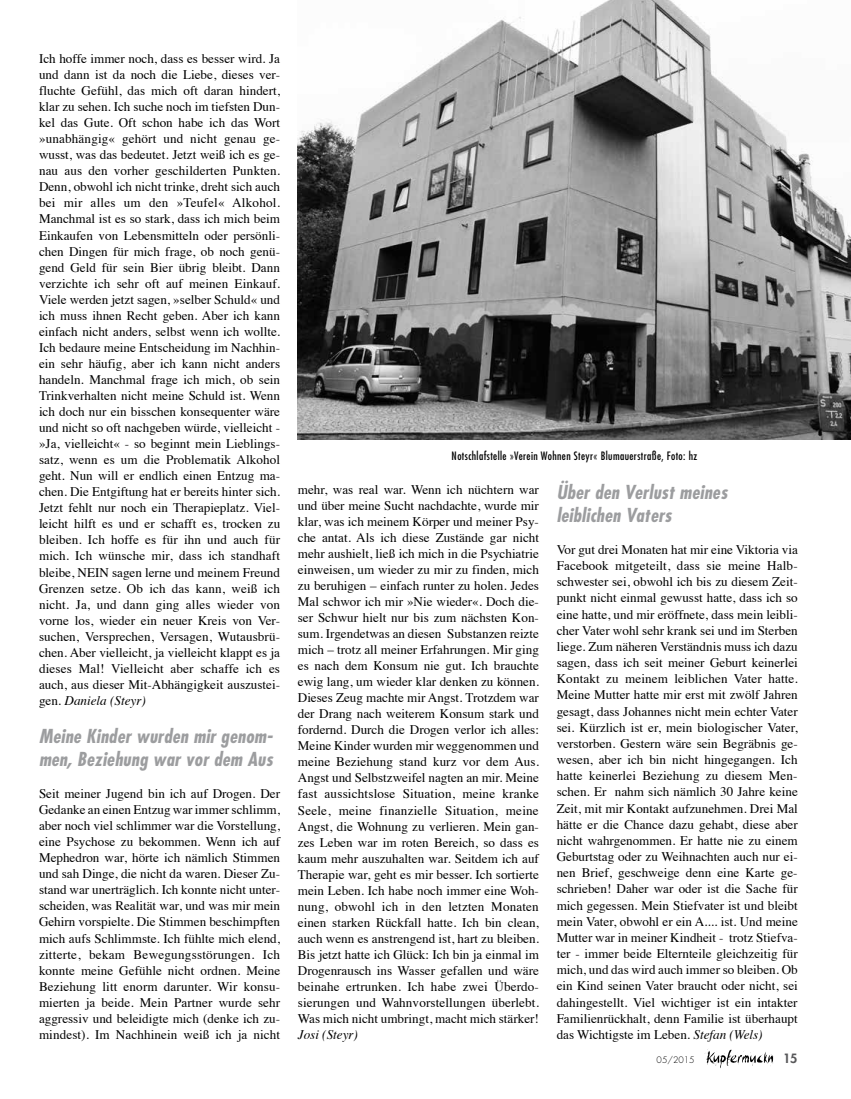
<style>
.page{position:relative;width:851px;height:1099px;background:#fff}
.page>*{position:absolute;margin:0;border:0;box-sizing:border-box;transform-origin:0 0}
.t1{font:italic 700 condensed 18.75px/22.6px "Futura";color:#9c9d9f}
.t2{font:13.12px/16px "Times";color:#000;text-align:justify}
.t3{font:italic 13.12px "Times";color:#000}
.t4{font:800 12.5px "Futura";color:#58585a}
.t5{font:condensed 11.25px "Futura";letter-spacing:.035em;color:#000}
.t6{font:300 8.75px "Futura";color:#000}
.s1{font-style:italic}
</style>
<div class="page">
<svg style="left:704px;top:1049px;width:69px;height:19px"></svg>
<img style="left:298px;top:0;width:552px;height:439px">
<p class="t2" style="left:39px;top:52px;width:243px">Ich hoffe immer noch, dass es besser wird. Ja und dann ist da noch die Liebe, dieses ver&shy;fluchte Gefühl, das mich oft daran hindert, klar zu sehen. Ich suche noch im tiefsten Dun&shy;kel das Gute. Oft schon habe ich das Wort »unabhängig« gehört und nicht genau ge&shy;wusst, was das bedeutet. Jetzt weiß ich es ge&shy;nau aus den vorher geschilderten Punkten.<br>Denn, obwohl ich nicht trinke, dreht sich auch bei mir alles um den »Teufel« Alkohol.<br>Manchmal ist es so stark, dass ich mich beim Einkaufen von Lebensmitteln oder persönli&shy;chen Dingen für mich frage, ob noch genü&shy;gend Geld für sein Bier übrig bleibt. Dann verzichte ich sehr oft auf meinen Einkauf.<br>Viele werden jetzt sagen, »selber Schuld« und ich muss ihnen Recht geben. Aber ich kann einfach nicht anders, selbst wenn ich wollte.<br>Ich bedaure meine Entscheidung im Nachhin&shy;ein sehr häufig, aber ich kann nicht anders handeln. Manchmal frage ich mich, ob sein Trinkverhalten nicht meine Schuld ist. Wenn ich doch nur ein bisschen konsequenter wäre und nicht so oft nachgeben würde, vielleicht - »Ja, vielleicht« - so beginnt mein Lieblings&shy;satz, wenn es um die Problematik Alkohol geht. Nun will er endlich einen Entzug ma&shy;chen. Die Entgiftung hat er bereits hinter sich.<br>Jetzt fehlt nur noch ein Therapieplatz. Viel&shy;leicht hilft es und er schafft es, trocken zu bleiben. Ich hoffe es für ihn und auch für mich. Ich wünsche mir, dass ich standhaft bleibe, NEIN sagen lerne und meinem Freund Grenzen setze. Ob ich das kann, weiß ich nicht. Ja, und dann ging alles wieder von vorne los, wieder ein neuer Kreis von Ver&shy;suchen, Versprechen, Versagen, Wutausbrü&shy;chen. Aber vielleicht, ja vielleicht klappt es ja dieses Mal! Vielleicht aber schaffe ich es auch, aus dieser Mit-Abhängigkeit auszustei&shy;gen. <span class="s1">Daniela (Steyr)</span></p>
<h1 class="t1" style="left:39px;top:726px;width:238px">Meine Kinder wurden mir genom&shy;men, Beziehung war vor dem Aus</h1>
<p class="t2" style="left:39px;top:787px;width:243px">Seit meiner Jugend bin ich auf Drogen. Der Gedanke an einen Entzug war immer schlimm, aber noch viel schlimmer war die Vorstellung, eine Psychose zu bekommen. Wenn ich auf Mephedron war, hörte ich nämlich Stimmen und sah Dinge, die nicht da waren. Dieser Zu&shy;stand war unerträglich. Ich konnte nicht unter&shy;scheiden, was Realität war, und was mir mein Gehirn vorspielte. Die Stimmen beschimpften mich aufs Schlimmste. Ich fühlte mich elend, zitterte, bekam Bewegungsstörungen. Ich konnte meine Gefühle nicht ordnen. Meine Beziehung litt enorm darunter. Wir konsu&shy;mierten ja beide. Mein Partner wurde sehr aggressiv und beleidigte mich (denke ich zu&shy;mindest). Im Nachhinein weiß ich ja nicht</p>
<p class="t5" style="left:451px;top:451px;width:247px">Notschlafstelle »Verein Wohnen Steyr« Blumauerstraße, Foto: hz</p>
<p class="t2" style="left:298px;top:482px;width:243px">mehr, was real war. Wenn ich nüchtern war und über meine Sucht nachdachte, wurde mir klar, was ich meinem Körper und meiner Psy&shy;che antat. Als ich diese Zustände gar nicht mehr aushielt, ließ ich mich in die Psychiatrie einweisen, um wieder zu mir zu finden, mich zu beruhigen – einfach runter zu holen. Jedes Mal schwor ich mir »Nie wieder«. Doch die&shy;ser Schwur hielt nur bis zum nächsten Kon&shy;sum. Irgendetwas an diesen Substanzen reizte mich – trotz all meiner Erfahrungen. Mir ging es nach dem Konsum nie gut. Ich brauchte ewig lang, um wieder klar denken zu können.<br>Dieses Zeug machte mir Angst. Trotzdem war der Drang nach weiterem Konsum stark und fordernd. Durch die Drogen verlor ich alles:<br>Meine Kinder wurden mir weggenommen und meine Beziehung stand kurz vor dem Aus.<br>Angst und Selbstzweifel nagten an mir. Meine fast aussichtslose Situation, meine kranke Seele, meine finanzielle Situation, meine Angst, die Wohnung zu verlieren. Mein gan&shy;zes Leben war im roten Bereich, so dass es kaum mehr auszuhalten war. Seitdem ich auf Therapie war, geht es mir besser. Ich sortierte mein Leben. Ich habe noch immer eine Woh&shy;nung, obwohl ich in den letzten Monaten einen starken Rückfall hatte. Ich bin clean, auch wenn es anstrengend ist, hart zu bleiben.<br>Bis jetzt hatte ich Glück: Ich bin ja einmal im Drogenrausch ins Wasser gefallen und wäre beinahe ertrunken. Ich habe zwei Überdo&shy;sierungen und Wahnvorstellungen überlebt.<br>Was mich nicht umbringt, macht mich stärker!</p>
<p class="t3" style="left:298px;top:1029px;width:62px">Josi (Steyr)</p>
<h1 class="t1" style="left:556px;top:482px;width:175px">Über den Verlust meines leiblichen Vaters</h1>
<p class="t2" style="left:556px;top:542px;width:243px">Vor gut drei Monaten hat mir eine Viktoria via Facebook mitgeteilt, dass sie meine Halb&shy;schwester sei, obwohl ich bis zu diesem Zeit&shy;punkt nicht einmal gewusst hatte, dass ich so eine hatte, und mir eröffnete, dass mein leibli&shy;cher Vater wohl sehr krank sei und im Sterben liege. Zum näheren Verständnis muss ich dazu sagen, dass ich seit meiner Geburt keinerlei Kontakt zu meinem leiblichen Vater hatte.<br>Meine Mutter hatte mir erst mit zwölf Jahren gesagt, dass Johannes nicht mein echter Vater sei. Kürzlich ist er, mein biologischer Vater, verstorben. Gestern wäre sein Begräbnis ge&shy;wesen, aber ich bin nicht hingegangen. Ich hatte keinerlei Beziehung zu diesem Men&shy;schen. Er nahm sich nämlich 30 Jahre keine Zeit, mit mir Kontakt aufzunehmen. Drei Mal hätte er die Chance dazu gehabt, diese aber nicht wahrgenommen. Er hatte nie zu einem Geburtstag oder zu Weihnachten auch nur ei&shy;nen Brief, geschweige denn eine Karte ge&shy;schrieben! Daher war oder ist die Sache für mich gegessen. Mein Stiefvater ist und bleibt mein Vater, obwohl er ein A.... ist. Und meine Mutter war in meiner Kindheit - trotz Stiefva&shy;ter - immer beide Elternteile gleichzeitig für mich, und das wird auch immer so bleiben. Ob ein Kind seinen Vater braucht oder nicht, sei dahingestellt. Viel wichtiger ist ein intakter Familienrückhalt, denn Familie ist überhaupt das Wichtigste im Leben. <span class="s1">Stefan (Wels)</span></p>
<p class="t6" style="left:656px;top:1055px;width:40px">05/2015</p>
<p class="t4" style="left:782px;top:1051px;width:16px">15</p>
</div>
